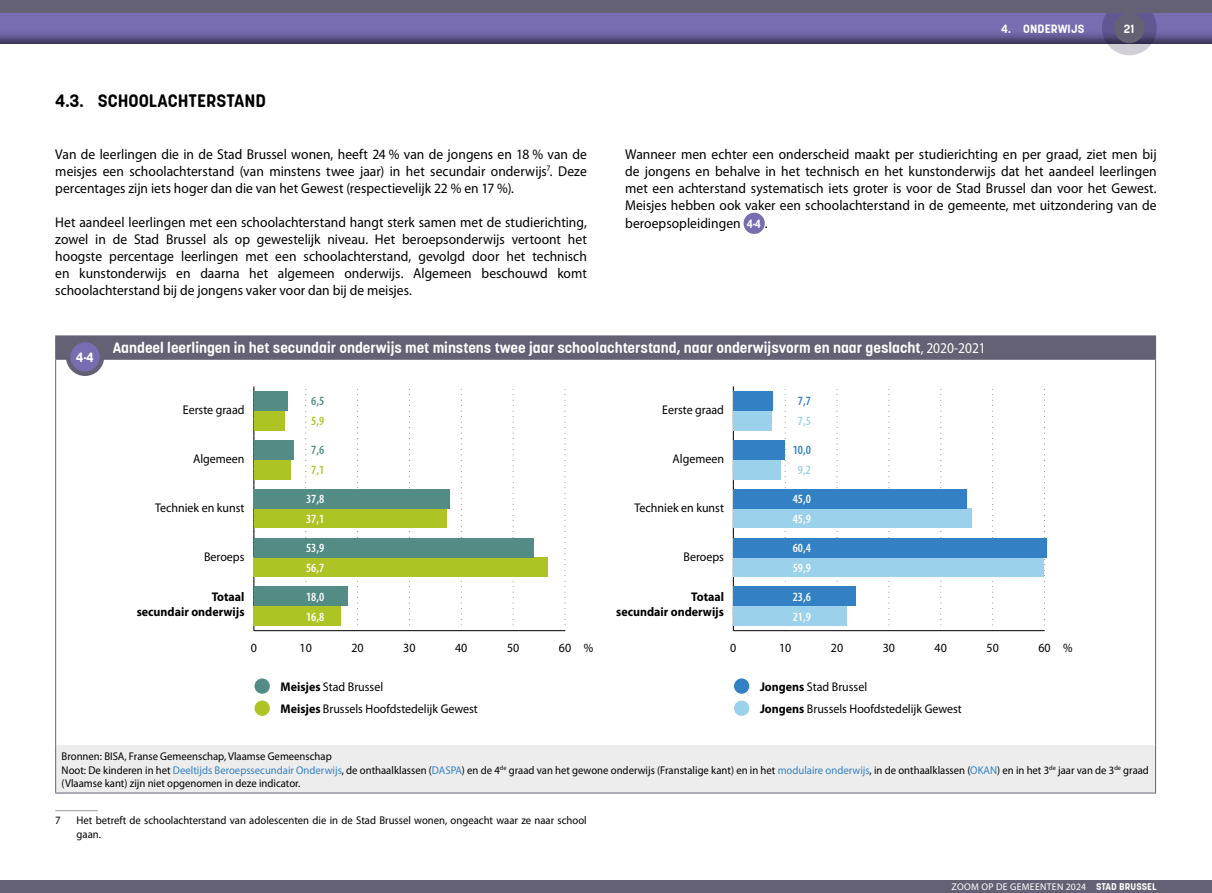
<style>
.page{position:relative;width:1212px;height:893px;background:#fff}
.page>*{position:absolute;margin:0;border:0;box-sizing:border-box;transform-origin:0 0}
.t1{font:700 18px "Korolev Rounded";letter-spacing:-.005em;color:#000}
.t2{font:700 15px "Korolev Rounded";color:#fff}
.t3{font:14.25px/17.1px "Myriad Pro";letter-spacing:.005em;color:#000;text-align:justify;scale:.95 1}
.t4{font:700 13.5px "Korolev Rounded";color:#fff}
.t5{font:12.6px/21.6px "Myriad Pro";color:#000;scale:.95 1}
.t6{font:600 condensed 12.6px "Myriad Pro";color:#fff}
.t7{font:700 12.6px/15.1px "Myriad Pro";color:#000;text-align:right;scale:.95 1}
.t8{font:600 condensed 12.6px "Myriad Pro";color:#3381c4}
.t9{font:600 condensed 12.6px "Myriad Pro";color:#9bd1ea}
.t10{font:600 condensed 12.6px "Myriad Pro";color:#538c84}
.t11{font:600 condensed 12.6px "Myriad Pro";color:#aec424}
.t12{font:700 12px "Korolev Rounded";letter-spacing:.01em;color:#fff}
.t13{font:11.25px/13.5px "Myriad Pro";color:#000;scale:.95 1}
.t14{font:9.75px "Myriad Pro";letter-spacing:.03em;color:#fff}
.s1{font-family:"Korolev Rounded";font-weight:700;font-size:12px;color:#fff}
.s2{font-family:"Myriad Pro";font-weight:400}
.s3{font-weight:700}
.s4{color:#3381c4}
.s5{font-family:"Korolev Rounded";font-weight:700}
</style>
<div class="page">
<div style="left:0;top:0;width:1212px;height:44px;background:#000;opacity:.6"></div>
<svg style="left:1102px;top:1px;width:55px;height:54px"></svg>
<div style="left:1114px;top:13px;width:30px;height:30px;background:#656174;border-radius:50%"></div>
<div style="left:0;top:0;width:1212px;height:13px;background:#656174"></div>
<div style="left:0;top:880px;width:1212px;height:13px;background:#656174"></div>
<div style="left:56px;top:336px;width:1099px;height:23px;background:#656174"></div>
<div style="left:56px;top:746px;width:1099px;height:47px;background:#ededed"></div>
<svg style="left:55px;top:336px;width:1px;height:23px"></svg>
<svg style="left:1155px;top:336px;width:1px;height:23px"></svg>
<hr style="left:55px;top:359px;width:1101px;height:1px;background:#656174">
<hr style="left:55px;top:360px;width:1px;height:386px;background:#656174">
<hr style="left:1155px;top:360px;width:1px;height:386px;background:#656174">
<hr style="left:55px;top:746px;width:1px;height:47px;background:#656174">
<hr style="left:1155px;top:746px;width:1px;height:47px;background:#656174">
<hr style="left:55px;top:793px;width:1101px;height:1px;background:#656174">
<div style="left:68px;top:340px;width:34px;height:34px;background:#776db0;border-radius:50%"></div>
<div style="left:66px;top:338px;width:38px;height:38px;border:4px solid #656174;border-radius:50%"></div>
<hr style="left:733px;top:630px;width:311px;height:1px;background:#000">
<svg style="left:785px;top:389px;width:1px;height:242px"></svg>
<svg style="left:837px;top:389px;width:1px;height:242px"></svg>
<svg style="left:888px;top:389px;width:1px;height:242px"></svg>
<svg style="left:940px;top:389px;width:1px;height:242px"></svg>
<svg style="left:992px;top:389px;width:1px;height:242px"></svg>
<svg style="left:1044px;top:389px;width:1px;height:242px"></svg>
<hr style="left:733px;top:386px;width:1px;height:245px;background:#000">
<div style="left:733px;top:411px;width:39px;height:19px;background:#9bd1ea"></div>
<div style="left:733px;top:460px;width:48px;height:19px;background:#9bd1ea"></div>
<div style="left:733px;top:509px;width:238px;height:19px;background:#9bd1ea"></div>
<div style="left:733px;top:557px;width:311px;height:20px;background:#9bd1ea"></div>
<div style="left:733px;top:606px;width:114px;height:20px;background:#9bd1ea"></div>
<div style="left:733px;top:391px;width:40px;height:20px;background:#3381c4"></div>
<div style="left:733px;top:440px;width:52px;height:20px;background:#3381c4"></div>
<div style="left:733px;top:489px;width:234px;height:20px;background:#3381c4"></div>
<div style="left:733px;top:538px;width:313px;height:19px;background:#3381c4"></div>
<div style="left:733px;top:587px;width:123px;height:19px;background:#3381c4"></div>
<div style="left:734px;top:678px;width:15px;height:16px;background:#3381c4;border-radius:50%"></div>
<div style="left:734px;top:701px;width:15px;height:15px;background:#9bd1ea;border-radius:50%"></div>
<hr style="left:254px;top:630px;width:311px;height:1px;background:#000">
<svg style="left:305px;top:389px;width:1px;height:242px"></svg>
<svg style="left:357px;top:389px;width:1px;height:242px"></svg>
<svg style="left:409px;top:389px;width:1px;height:242px"></svg>
<svg style="left:461px;top:389px;width:1px;height:242px"></svg>
<svg style="left:513px;top:389px;width:1px;height:242px"></svg>
<svg style="left:565px;top:389px;width:1px;height:242px"></svg>
<hr style="left:254px;top:386px;width:1px;height:245px;background:#000">
<div style="left:254px;top:411px;width:30px;height:19px;background:#aec424"></div>
<div style="left:254px;top:460px;width:37px;height:19px;background:#aec424"></div>
<div style="left:254px;top:509px;width:192px;height:19px;background:#aec424"></div>
<div style="left:254px;top:557px;width:294px;height:20px;background:#aec424"></div>
<div style="left:254px;top:606px;width:87px;height:20px;background:#aec424"></div>
<div style="left:254px;top:391px;width:34px;height:20px;background:#538c84"></div>
<div style="left:254px;top:440px;width:39px;height:20px;background:#538c84"></div>
<div style="left:254px;top:489px;width:196px;height:20px;background:#538c84"></div>
<div style="left:254px;top:538px;width:279px;height:19px;background:#538c84"></div>
<div style="left:254px;top:587px;width:93px;height:19px;background:#538c84"></div>
<div style="left:254px;top:678px;width:16px;height:16px;background:#538c84;border-radius:50%"></div>
<div style="left:254px;top:701px;width:16px;height:15px;background:#aec424;border-radius:50%"></div>
<hr style="left:55px;top:810px;width:43px;height:1px;background:#9d9d9c">
<div style="left:743px;top:213px;width:22px;height:21px;background:#776db0;border-radius:50%"></div>
<p class="t1" style="left:55px;top:90px;width:212px">4.3. SCHOOLACHTERSTAND</p>
<p class="t3" style="left:55px;top:145px;width:561px">Van de leerlingen die in de Stad Brussel wonen, heeft 24 % van de jongens en 18 % van de meisjes een schoolachterstand (van minstens twee jaar) in het secundair onderwijs<sup>7</sup>. Deze percentages zijn iets hoger dan die van het Gewest (respectievelijk 22 % en 17 %).</p>
<p class="t3" style="left:55px;top:213px;width:561px">Het aandeel leerlingen met een schoolachterstand hangt sterk samen met de studierichting, zowel in de Stad Brussel als op gewestelijk niveau. Het beroepsonderwijs vertoont het hoogste percentage leerlingen met een schoolachterstand, gevolgd door het technisch en kunstonderwijs en daarna het algemeen onderwijs. Algemeen beschouwd komt schoolachterstand bij de jongens vaker voor dan bij de meisjes.</p>
<p class="t12" style="left:1001px;top:21px;width:85px">4. ONDERWIJS</p>
<p class="t12" style="left:1124px;top:21px;width:12px">21</p>
<p class="t3" style="left:625px;top:145px;width:561px">Wanneer men echter een onderscheid maakt per studierichting en per graad, ziet men bij de jongens en behalve in het technisch en het kunstonderwijs dat het aandeel leerlingen met een achterstand systematisch iets groter is voor de Stad Brussel dan voor het Gewest.<br>Meisjes hebben ook vaker een schoolachterstand in de gemeente, met uitzondering van de beroepsopleidingen <span class="s1">4·4</span> .</p>
<p class="t4" style="left:76px;top:349px;width:19px">4·4</p>
<p class="t2" style="left:113px;top:339px;width:875px">Aandeel leerlingen in het secundair onderwijs met minstens twee jaar schoolachterstand, naar onderwijsvorm en naar geslacht<span class="s2">, 2020-2021</span></p>
<p class="t5" style="left:183px;top:399px;width:66px">Eerste graad</p>
<p class="t5" style="left:193px;top:448px;width:56px">Algemeen</p>
<p class="t5" style="left:155px;top:497px;width:96px">Techniek en kunst</p>
<p class="t5" style="left:204px;top:545px;width:44px">Beroeps</p>
<p class="t7" style="left:137px;top:589px;width:115px">Totaal<br>secundair onderwijs</p>
<p class="t10" style="left:311px;top:394px;width:15px">6,5</p>
<p class="t10" style="left:311px;top:443px;width:15px">7,6</p>
<p class="t6" style="left:306px;top:492px;width:20px">37,8</p>
<p class="t6" style="left:306px;top:541px;width:20px">53,9</p>
<p class="t6" style="left:306px;top:590px;width:20px">18,0</p>
<p class="t11" style="left:311px;top:414px;width:15px">5,9</p>
<p class="t11" style="left:311px;top:463px;width:15px">7,1</p>
<p class="t6" style="left:306px;top:512px;width:20px">37,1</p>
<p class="t6" style="left:306px;top:561px;width:20px">56,7</p>
<p class="t6" style="left:306px;top:610px;width:20px">16,8</p>
<p class="t5" style="left:662px;top:399px;width:66px">Eerste graad</p>
<p class="t5" style="left:672px;top:448px;width:56px">Algemeen</p>
<p class="t5" style="left:634px;top:496px;width:96px">Techniek en kunst</p>
<p class="t5" style="left:683px;top:545px;width:44px">Beroeps</p>
<p class="t7" style="left:616px;top:589px;width:115px">Totaal<br>secundair onderwijs</p>
<p class="t8" style="left:798px;top:394px;width:15px">7,7</p>
<p class="t8" style="left:793px;top:443px;width:20px">10,0</p>
<p class="t6" style="left:793px;top:492px;width:20px">45,0</p>
<p class="t6" style="left:793px;top:541px;width:20px">60,4</p>
<p class="t6" style="left:793px;top:590px;width:20px">23,6</p>
<p class="t9" style="left:798px;top:414px;width:15px">7,5</p>
<p class="t9" style="left:798px;top:463px;width:15px">9,2</p>
<p class="t6" style="left:793px;top:512px;width:20px">45,9</p>
<p class="t6" style="left:793px;top:561px;width:20px">59,9</p>
<p class="t6" style="left:793px;top:610px;width:20px">21,9</p>
<p class="t5" style="left:251px;top:636px;width:8px">0</p>
<p class="t5" style="left:300px;top:636px;width:14px">10</p>
<p class="t5" style="left:351px;top:636px;width:14px">20</p>
<p class="t5" style="left:403px;top:636px;width:14px">30</p>
<p class="t5" style="left:455px;top:636px;width:14px">40</p>
<p class="t5" style="left:507px;top:636px;width:14px">50</p>
<p class="t5" style="left:559px;top:636px;width:14px">60</p>
<p class="t5" style="left:1063px;top:636px;width:11px">%</p>
<p class="t5" style="left:584px;top:636px;width:11px">%</p>
<p class="t5" style="left:730px;top:636px;width:8px">0</p>
<p class="t5" style="left:779px;top:636px;width:14px">10</p>
<p class="t5" style="left:831px;top:636px;width:14px">20</p>
<p class="t5" style="left:883px;top:636px;width:14px">30</p>
<p class="t5" style="left:935px;top:636px;width:14px">40</p>
<p class="t5" style="left:986px;top:636px;width:14px">50</p>
<p class="t5" style="left:1038px;top:636px;width:14px">60</p>
<p class="t5" style="left:760px;top:676px;width:214px"><span class="s3">Jongens</span> Stad Brussel<br><span class="s3">Jongens</span> Brussels Hoofdstedelijk Gewest</p>
<p class="t5" style="left:281px;top:676px;width:209px"><span class="s3">Meisjes</span> Stad Brussel<br><span class="s3">Meisjes</span> Brussels Hoofdstedelijk Gewest</p>
<p class="t13" style="left:62px;top:749px;width:1146px">Bronnen: BISA, Franse Gemeenschap, Vlaamse Gemeenschap<br>Noot: De kinderen in het <span class="s4">Deeltijds Beroepssecundair Onderwijs</span>, de onthaalklassen (<span class="s4">DASPA</span>) en de 4<sup>de</sup> graad van het gewone onderwijs (Franstalige kant) en in het <span class="s4">modulaire onderwijs</span>, in de onthaalklassen (<span class="s4">OKAN</span>) en in het 3<sup>de</sup> jaar van de 3<sup>de</sup> graad (Vlaamse kant) zijn niet opgenomen in deze indicator.</p>
<p class="t13" style="left:55px;top:813px;width:7px">7</p>
<p class="t13" style="left:77px;top:813px;width:539px">Het betreft de schoolachterstand van adolescenten die in de Stad Brussel wonen, ongeacht waar ze naar school gaan.</p>
<p class="t14" style="left:951px;top:881px;width:207px">ZOOM OP DE GEMEENTEN 2024 <span class="s5">STAD BRUSSEL</span></p>
</div>
